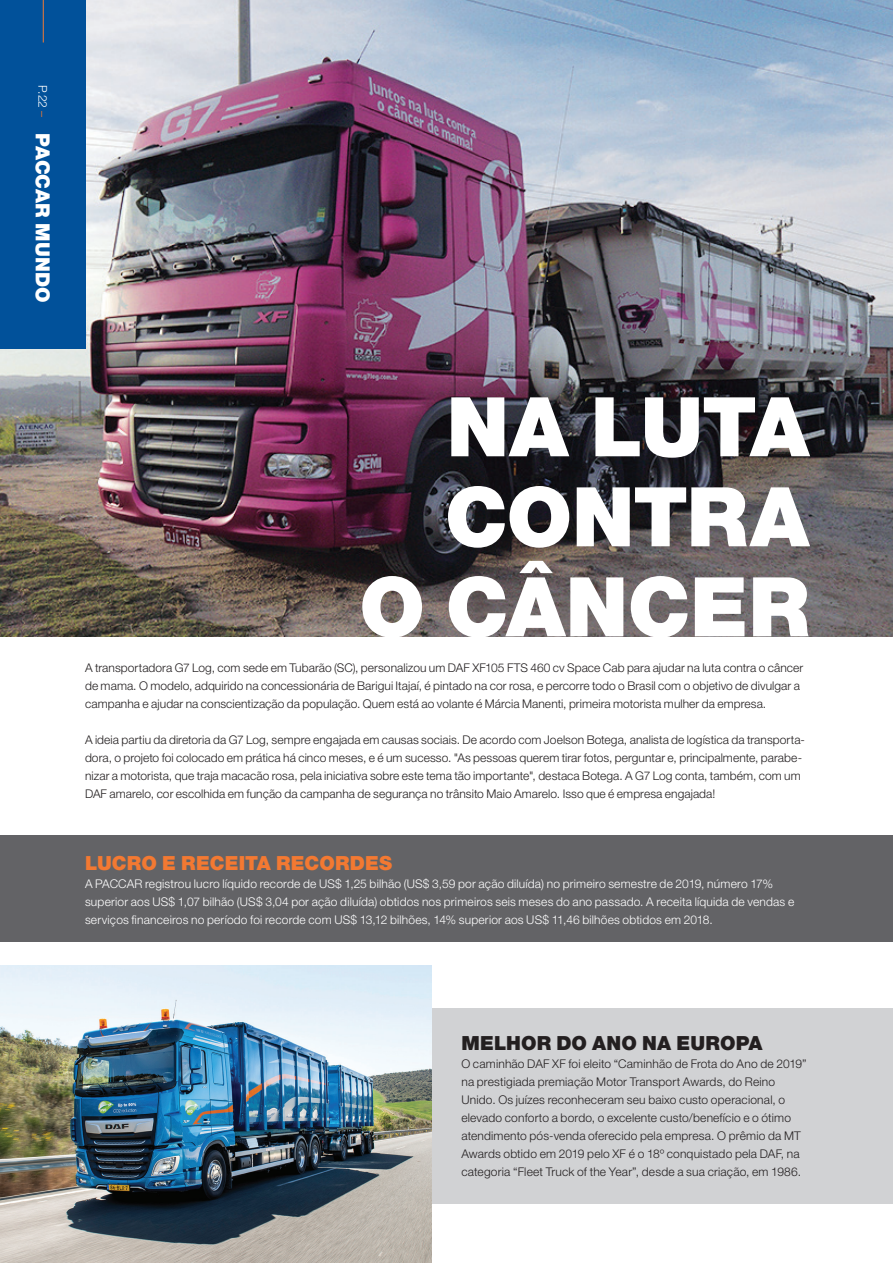
<style>
.page{position:relative;width:893px;height:1263px;background:#fff}
.page>*{position:absolute;margin:0;border:0;box-sizing:border-box;transform-origin:0 0}
.t1{font:900 82.5px/90px "Helvetica Neue LT Pro";letter-spacing:-.01em;color:#fff;text-align:right}
.t2{font:900 19.5px "Helvetica Neue LT Pro";letter-spacing:.01em;color:#f37932}
.t3{font:900 19.5px "Helvetica Neue LT Pro";letter-spacing:.01em;color:#231f20}
.t4{font:900 19.5px "Helvetica Neue LT Pro";color:#fff}
.t5{font:300 12px/18px "Helvetica Neue LT Pro";letter-spacing:.005em;color:#231f20}
.t6{font:300 12px/18px "Helvetica Neue LT Pro";letter-spacing:.015em;color:#fff}
.s1{color:#f37932}
</style>
<div class="page">
<div style="left:0;top:835px;width:893px;height:106px;background:#636366"></div>
<div style="left:432px;top:1008px;width:461px;height:195px;background:#d1d2d4"></div>
<img style="left:0;top:0;width:893px;height:636px">
<div style="left:0;top:0;width:85px;height:348px;background:#01519a"></div>
<hr style="left:43px;top:0;width:1px;height:43px;background:#f37932">
<img style="left:0;top:965px;width:432px;height:298px">
<p class="t6" style="left:52px;top:85px;width:33px;rotate:90deg">P.22 <span class="s1">–</span></p>
<h2 class="t4" style="left:55px;top:133px;width:171px;rotate:90deg">PACCAR MUNDO</h2>
<h1 class="t1" style="left:359px;top:381px;width:452px">NA LUTA<br>CONTRA<br>O CÂNCER</h1>
<p class="t5" style="left:85px;top:659px;width:720px">A transportadora G7 Log, com sede em Tubarão (SC), personalizou um DAF XF105 FTS 460 cv Space Cab para ajudar na luta contra o câncer de mama. O modelo, adquirido na concessionária de Barigui Itajaí, é pintado na cor rosa, e percorre todo o Brasil com o objetivo de divulgar a campanha e ajudar na conscientização da população. Quem está ao volante é Márcia Manenti, primeira motorista mulher da empresa.</p>
<p class="t5" style="left:85px;top:731px;width:721px">A ideia partiu da diretoria da G7 Log, sempre engajada em causas sociais. De acordo com Joelson Botega, analista de logística da transporta&shy;dora, o projeto foi colocado em prática há cinco meses, e é um sucesso. "As pessoas querem tirar fotos, perguntar e, principalmente, parabe&shy;nizar a motorista, que traja macacão rosa, pela iniciativa sobre este tema tão importante", destaca Botega. A G7 Log conta, também, com um DAF amarelo, cor escolhida em função da campanha de segurança no trânsito Maio Amarelo. Isso que é empresa engajada!</p>
<h2 class="t2" style="left:85px;top:852px;width:309px">LUCRO E RECEITA RECORDES</h2>
<p class="t6" style="left:85px;top:875px;width:711px">A PACCAR registrou lucro líquido recorde de US$ 1,25 bilhão (US$ 3,59 por ação diluída) no primeiro semestre de 2019, número 17% superior aos US$ 1,07 bilhão (US$ 3,04 por ação diluída) obtidos nos primeiros seis meses do ano passado. A receita líquida de vendas e serviços financeiros no período foi recorde com US$ 13,12 bilhões, 14% superior aos US$ 11,46 bilhões obtidos em 2018.</p>
<h2 class="t3" style="left:461px;top:1032px;width:303px">MELHOR DO ANO NA EUROPA</h2>
<p class="t5" style="left:461px;top:1055px;width:347px">O caminhão DAF XF foi eleito “Caminhão de Frota do Ano de 2019” na prestigiada premiação Motor Transport Awards, do Reino Unido. Os juízes reconheceram seu baixo custo operacional, o elevado conforto a bordo, o excelente custo/benefício e o ótimo atendimento pós-venda oferecido pela empresa. O prêmio da MT Awards obtido em 2019 pelo XF é o 18º conquistado pela DAF, na categoria “Fleet Truck of the Year”, desde a sua criação, em 1986.</p>
</div>
